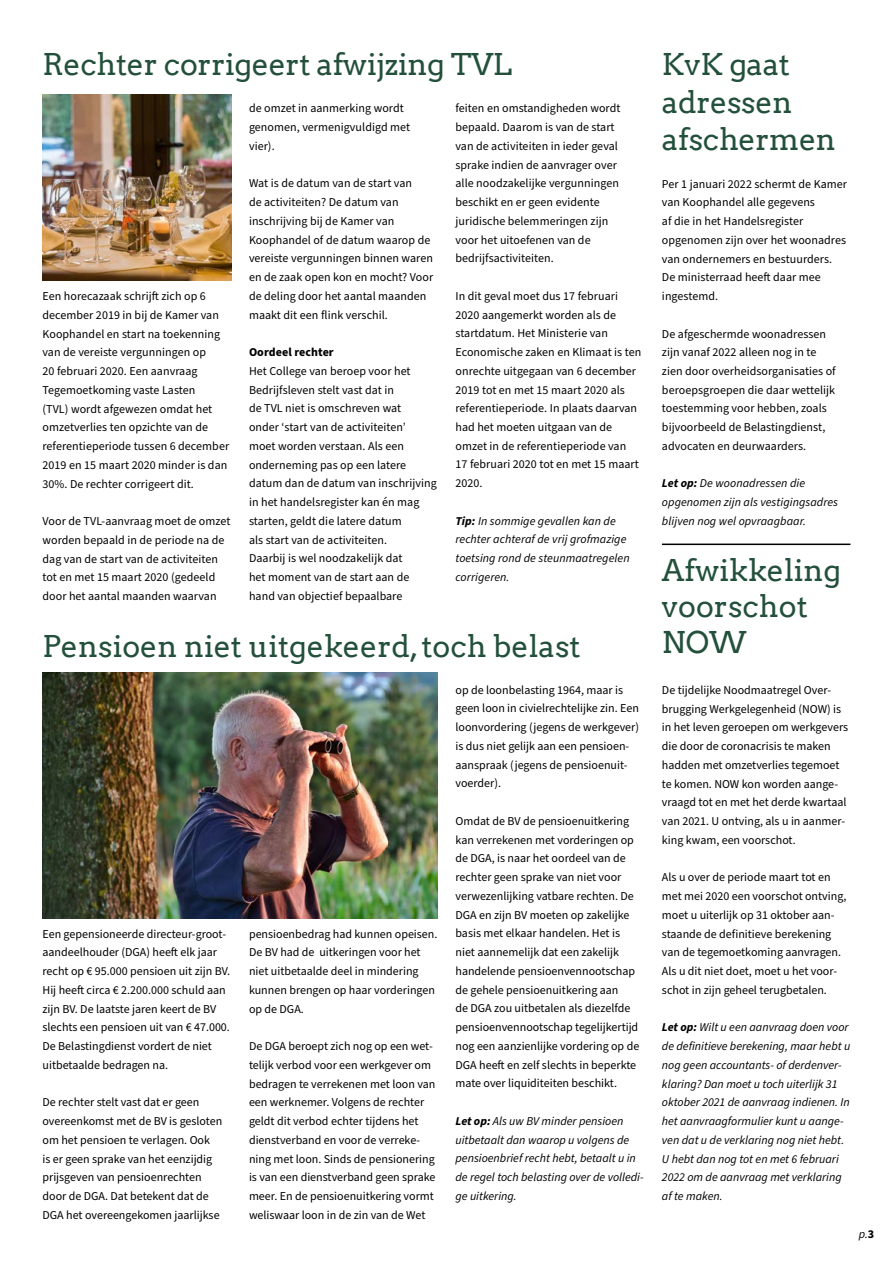
<style>
.page{position:relative;width:893px;height:1263px;background:#fff}
.page>*{position:absolute;margin:0;border:0;box-sizing:border-box;transform-origin:0 0}
.t1{font:30px/37.5px "Arvo";color:#23503b}
.t2{font:12px/18.8px "Source Sans Pro";color:#000}
.t3{font:italic 12px/18.8px "Source Sans Pro";color:#000}
.t4{font:700 12px "Source Sans Pro";letter-spacing:.005em;color:#000}
.s1{font-weight:700}
.s2{font-weight:700;font-style:normal}
</style>
<div class="page">
<img style="left:43px;top:95px;width:188px;height:186px">
<img style="left:42px;top:672px;width:395px;height:246px">
<hr style="left:662px;top:544px;width:188px;height:1px;background:#000">
<h1 class="t1" style="left:43px;top:46px;width:471px">Rechter corrigeert afwijzing TVL</h1>
<p class="t2" style="left:43px;top:287px;width:188px">Een horecazaak schrijft zich op 6 december 2019 in bij de Kamer van<br>Koophandel en start na toekenning van de vereiste vergunningen op<br>20 februari 2020. Een aanvraag<br>Tegemoetkoming vaste Lasten<br>(TVL) wordt afgewezen omdat het omzetverlies ten opzichte van de referentieperiode tussen 6 december<br>2019 en 15 maart 2020 minder is dan<br>30%. De rechter corrigeert dit.</p>
<p class="t2" style="left:43px;top:512px;width:189px">Voor de TVL-aanvraag moet de omzet worden bepaald in de periode na de dag van de start van de activiteiten tot en met 15 maart 2020 (gedeeld door het aantal maanden waarvan</p>
<p class="t2" style="left:249px;top:99px;width:163px">de omzet in aanmerking wordt genomen, vermenigvuldigd met vier).</p>
<p class="t2" style="left:249px;top:174px;width:186px">Wat is de datum van de start van<br>de activiteiten? De datum van inschrijving bij de Kamer van<br>Koophandel of de datum waarop de vereiste vergunningen binnen waren en de zaak open kon en mocht? Voor de deling door het aantal maanden maakt dit een flink verschil.</p>
<p class="t4" style="left:249px;top:344px;width:86px">Oordeel rechter</p>
<p class="t2" style="left:249px;top:362px;width:189px">Het College van beroep voor het<br>Bedrijfsleven stelt vast dat in<br>de TVL niet is omschreven wat<br>onder ‘start van de activiteiten’<br>moet worden verstaan. Als een onderneming pas op een latere datum dan de datum van inschrijving in het handelsregister kan én mag starten, geldt die latere datum<br>als start van de activiteiten.<br>Daarbij is wel noodzakelijk dat<br>het moment van de start aan de hand van objectief bepaalbare</p>
<p class="t2" style="left:455px;top:99px;width:167px">feiten en omstandigheden wordt bepaald. Daarom is van de start van de activiteiten in ieder geval sprake indien de aanvrager over alle noodzakelijke vergunningen beschikt en er geen evidente juridische belemmeringen zijn voor het uitoefenen van de bedrijfsactiviteiten.</p>
<p class="t2" style="left:455px;top:287px;width:187px">In dit geval moet dus 17 februari<br>2020 aangemerkt worden als de startdatum. Het Ministerie van<br>Economische zaken en Klimaat is ten onrechte uitgegaan van 6 december<br>2019 tot en met 15 maart 2020 als referentieperiode. In plaats daarvan had het moeten uitgaan van de omzet in de referentieperiode van<br>17 februari 2020 tot en met 15 maart<br>2020.</p>
<p class="t3" style="left:455px;top:512px;width:176px"><span class="s1">Tip:</span> In sommige gevallen kan de rechter achteraf de vrij grofmazige toetsing rond de steunmaatregelen corrigeren.</p>
<h1 class="t1" style="left:42px;top:627px;width:540px">Pensioen niet uitgekeerd, toch belast</h1>
<p class="t2" style="left:43px;top:925px;width:189px">Een gepensioneerde directeur-groot&shy;aandeelhouder (DGA) heeft elk jaar recht op € 95.000 pensioen uit zijn BV.<br>Hij heeft circa € 2.200.000 schuld aan zijn BV. De laatste jaren keert de BV slechts een pensioen uit van € 47.000.<br>De Belastingdienst vordert de niet uitbetaalde bedragen na.</p>
<p class="t2" style="left:43px;top:1093px;width:181px">De rechter stelt vast dat er geen overeenkomst met de BV is gesloten om het pensioen te verlagen. Ook<br>is er geen sprake van het eenzijdig prijsgeven van pensioenrechten door de DGA. Dat betekent dat de DGA het overeengekomen jaarlijkse</p>
<p class="t2" style="left:249px;top:924px;width:190px">pensioenbedrag had kunnen opeisen.<br>De BV had de uitkeringen voor het niet uitbetaalde deel in mindering kunnen brengen op haar vorderingen op de DGA.</p>
<p class="t2" style="left:249px;top:1037px;width:188px">De DGA beroept zich nog op een wet&shy;telijk verbod voor een werkgever om bedragen te verrekenen met loon van een werknemer. Volgens de rechter geldt dit verbod echter tijdens het dienstverband en voor de verreke&shy;ning met loon. Sinds de pensionering is van een dienstverband geen sprake meer. En de pensioenuitkering vormt weliswaar loon in de zin van de Wet</p>
<p class="t2" style="left:455px;top:681px;width:185px">op de loonbelasting 1964, maar is geen loon in civielrechtelijke zin. Een loonvordering (jegens de werkgever) is dus niet gelijk aan een pensioen&shy;aanspraak (jegens de pensioenuit&shy;voerder).</p>
<p class="t2" style="left:455px;top:812px;width:185px">Omdat de BV de pensioenuitkering kan verrekenen met vorderingen op de DGA, is naar het oordeel van de rechter geen sprake van niet voor verwezenlijking vatbare rechten. De DGA en zijn BV moeten op zakelijke basis met elkaar handelen. Het is niet aannemelijk dat een zakelijk handelende pensioenvennootschap de gehele pensioenuitkering aan<br>de DGA zou uitbetalen als diezelfde pensioenvennootschap tegelijkertijd nog een aanzienlijke vordering op de DGA heeft en zelf slechts in beperkte mate over liquiditeiten beschikt.</p>
<p class="t3" style="left:455px;top:1112px;width:190px"><span class="s1">Let op:</span> Als uw BV minder pensioen uitbetaalt dan waarop u volgens de pensioenbrief recht hebt, betaalt u in de regel toch belasting over de volledi&shy;ge uitkering.</p>
<h1 class="t1" style="left:662px;top:46px;width:175px">KvK gaat adressen afschermen</h1>
<p class="t2" style="left:662px;top:175px;width:187px">Per 1 januari 2022 schermt de Kamer van Koophandel alle gegevens<br>af die in het Handelsregister opgenomen zijn over het woonadres van ondernemers en bestuurders.<br>De ministerraad heeft daar mee ingestemd.</p>
<p class="t2" style="left:662px;top:324px;width:175px">De afgeschermde woonadressen zijn vanaf 2022 alleen nog in te zien door overheidsorganisaties of beroepsgroepen die daar wettelijk toestemming voor hebben, zoals bijvoorbeeld de Belastingdienst, advocaten en deurwaarders.</p>
<p class="t3" style="left:662px;top:474px;width:178px"><span class="s1">Let op:</span> De woonadressen die opgenomen zijn als vestigingsadres blijven nog wel opvraagbaar.</p>
<h1 class="t1" style="left:662px;top:552px;width:181px;line-height:36px">Afwikkeling voorschot<br>NOW</h1>
<p class="t2" style="left:662px;top:681px;width:188px">De tijdelijke Noodmaatregel Over&shy;brugging Werkgelegenheid (NOW) is in het leven geroepen om werkgevers die door de coronacrisis te maken hadden met omzetverlies tegemoet te komen. NOW kon worden aange&shy;vraagd tot en met het derde kwartaal van 2021. U ontving, als u in aanmer&shy;king kwam, een voorschot.</p>
<p class="t2" style="left:662px;top:868px;width:186px">Als u over de periode maart tot en met mei 2020 een voorschot ontving, moet u uiterlijk op 31 oktober aan&shy;staande de definitieve berekening van de tegemoetkoming aanvragen.<br>Als u dit niet doet, moet u het voor&shy;schot in zijn geheel terugbetalen.</p>
<p class="t3" style="left:662px;top:1018px;width:190px"><span class="s1">Let op:</span> Wilt u een aanvraag doen voor de definitieve berekening, maar hebt u nog geen accountants- of derdenver&shy;klaring? Dan moet u toch uiterlijk 31 oktober 2021 de aanvraag indienen. In het aanvraagformulier kunt u aange&shy;ven dat u de verklaring nog niet hebt.<br>U hebt dan nog tot en met 6 februari 2022 om de aanvraag met verklaring af te maken.</p>
<p class="t3" style="left:859px;top:1225px;width:17px">p.<span class="s2">3</span></p>
</div>
